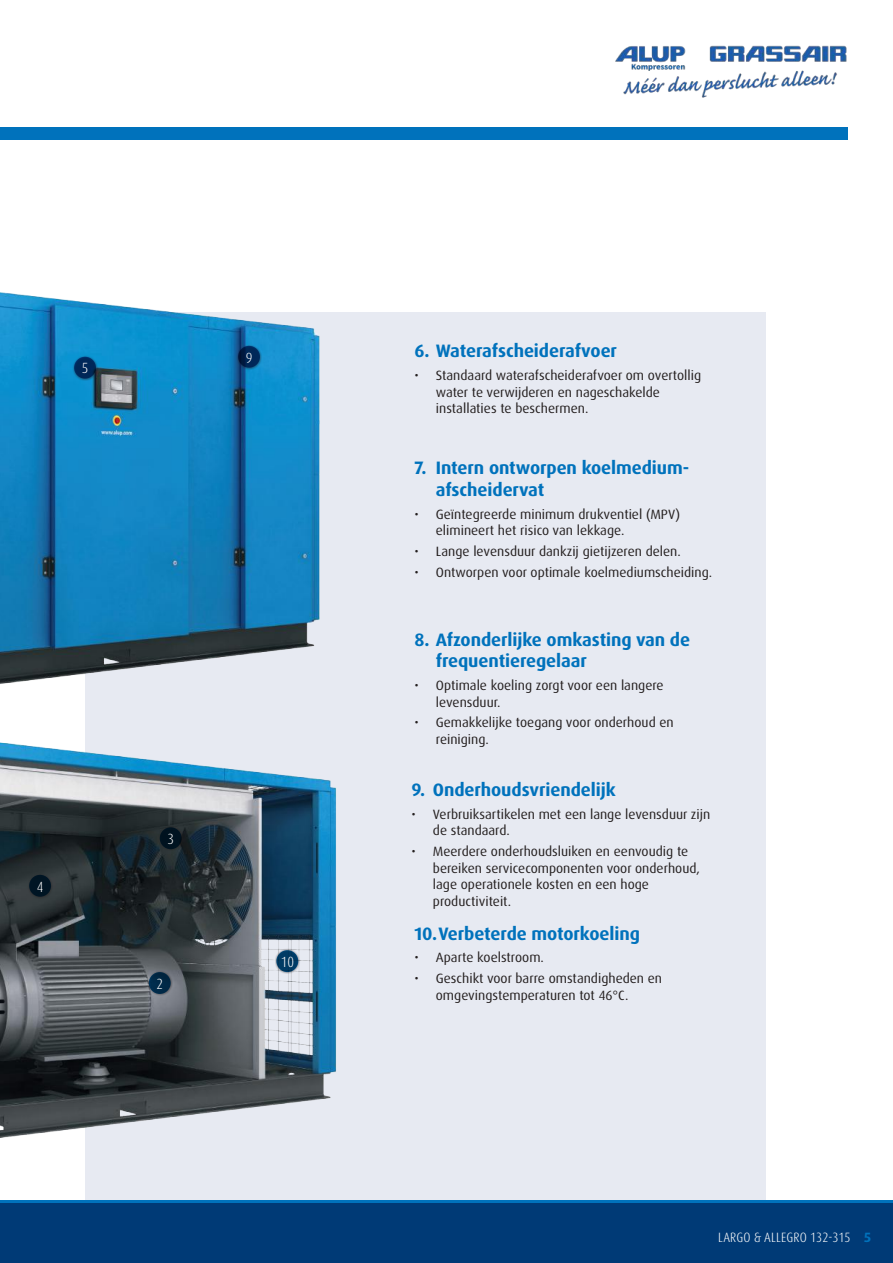
<style>
.page{position:relative;width:893px;height:1263px;background:#fff}
.page>*{position:absolute;margin:0;border:0;box-sizing:border-box;transform-origin:0 0}
.t1{font:700 18px/21.6px "Dax Pro";letter-spacing:-.005em;color:#0072bc}
.t2{font:300 condensed 14.7px "Dax Pro";color:#fff}
.t3{font:13.5px/16.5px "Dax Pro";color:#241f1f}
.t4{font:300 condensed 13.5px "Dax Pro";letter-spacing:.01em;color:#fff}
.s1{font-weight:700;font-stretch:normal;color:#0072bc}
</style>
<div class="page">
<div style="left:85px;top:313px;width:680px;height:895px;background:#e7eaf2"></div>
<div style="left:0;top:128px;width:848px;height:12px;background:#0072bc"></div>
<div style="left:0;top:1202px;width:893px;height:61px;background:#003a76"></div>
<hr style="left:0;top:1200px;width:893px;height:3px;background:#0072bc">
<img style="left:0;top:742px;width:336px;height:396px">
<div style="left:275px;top:948px;width:25px;height:26px;background:#241f1f;opacity:.5"></div>
<svg style="left:276px;top:950px;width:22px;height:22px"></svg>
<div style="left:147px;top:970px;width:26px;height:26px;background:#241f1f;opacity:.5"></div>
<svg style="left:149px;top:972px;width:22px;height:22px"></svg>
<img style="left:0;top:292px;width:340px;height:392px">
<div style="left:236px;top:344px;width:26px;height:26px;background:#241f1f;opacity:.5"></div>
<div style="left:238px;top:346px;width:22px;height:22px;background:linear-gradient(to right,#001338,#023167);border-radius:50%"></div>
<div style="left:158px;top:825px;width:26px;height:26px;background:#241f1f;opacity:.5"></div>
<div style="left:160px;top:827px;width:22px;height:22px;background:#001320;border-radius:50%"></div>
<div style="left:72px;top:355px;width:26px;height:26px;background:#241f1f;opacity:.5"></div>
<svg style="left:74px;top:357px;width:22px;height:22px"></svg>
<div style="left:27px;top:873px;width:26px;height:26px;background:#241f1f;opacity:.5"></div>
<div style="left:29px;top:875px;width:22px;height:22px;background:#001524;border-radius:50%"></div>
<img style="left:614px;top:45px;width:234px;height:83px">
<p class="t2" style="left:82px;top:359px;width:8px">5</p>
<p class="t2" style="left:246px;top:348px;width:8px">9</p>
<p class="t2" style="left:37px;top:877px;width:8px">4</p>
<p class="t2" style="left:167px;top:829px;width:8px">3</p>
<p class="t2" style="left:156px;top:974px;width:8px">2</p>
<p class="t2" style="left:281px;top:952px;width:15px">10</p>
<h1 class="t1" style="left:415px;top:341px;width:204px">6. Waterafscheiderafvoer</h1>
<p class="t3" style="left:436px;top:367px;width:267px;text-indent:-21px">• Standaard waterafscheiderafvoer om overtollig water te verwijderen en nageschakelde installaties te beschermen.</p>
<h1 class="t1" style="left:436px;top:457px;width:255px;text-indent:-21px">7. Intern ontworpen koelmedium&shy;afscheidervat</h1>
<p class="t3" style="left:436px;top:506px;width:246px;text-indent:-21px">• Geïntegreerde minimum drukventiel (MPV) elimineert het risico van lekkage.</p>
<p class="t3" style="left:415px;top:543px;width:268px">• Lange levensduur dankzij gietijzeren delen.</p>
<p class="t3" style="left:415px;top:564px;width:299px">• Ontworpen voor optimale koelmediumscheiding.</p>
<h1 class="t1" style="left:436px;top:629px;width:256px;text-indent:-21px">8. Afzonderlijke omkasting van de frequentieregelaar</h1>
<p class="t3" style="left:436px;top:677px;width:229px;text-indent:-21px">• Optimale koeling zorgt voor een langere levensduur.</p>
<p class="t3" style="left:436px;top:714px;width:239px;text-indent:-21px">• Gemakkelijke toegang voor onderhoud en reiniging.</p>
<h1 class="t1" style="left:412px;top:779px;width:206px">9. Onderhoudsvriendelijk</h1>
<p class="t3" style="left:433px;top:806px;width:279px;text-indent:-21px">• Verbruiksartikelen met een lange levensduur zijn de standaard.</p>
<p class="t3" style="left:433px;top:843px;width:269px;text-indent:-21px">• Meerdere onderhoudsluiken en eenvoudig te bereiken servicecomponenten voor onderhoud, lage operationele kosten en een hoge productiviteit.</p>
<h1 class="t1" style="left:415px;top:923px;width:227px">10.Verbeterde motorkoeling</h1>
<p class="t3" style="left:415px;top:950px;width:131px">• Aparte koelstroom.</p>
<p class="t3" style="left:436px;top:970px;width:228px;text-indent:-21px">• Geschikt voor barre omstandigheden en omgevingstemperaturen tot 46°C.</p>
<p class="t4" style="left:718px;top:1228px;width:155px">LARGO &amp; ALLEGRO 132-315 <span class="s1">5</span></p>
</div>
